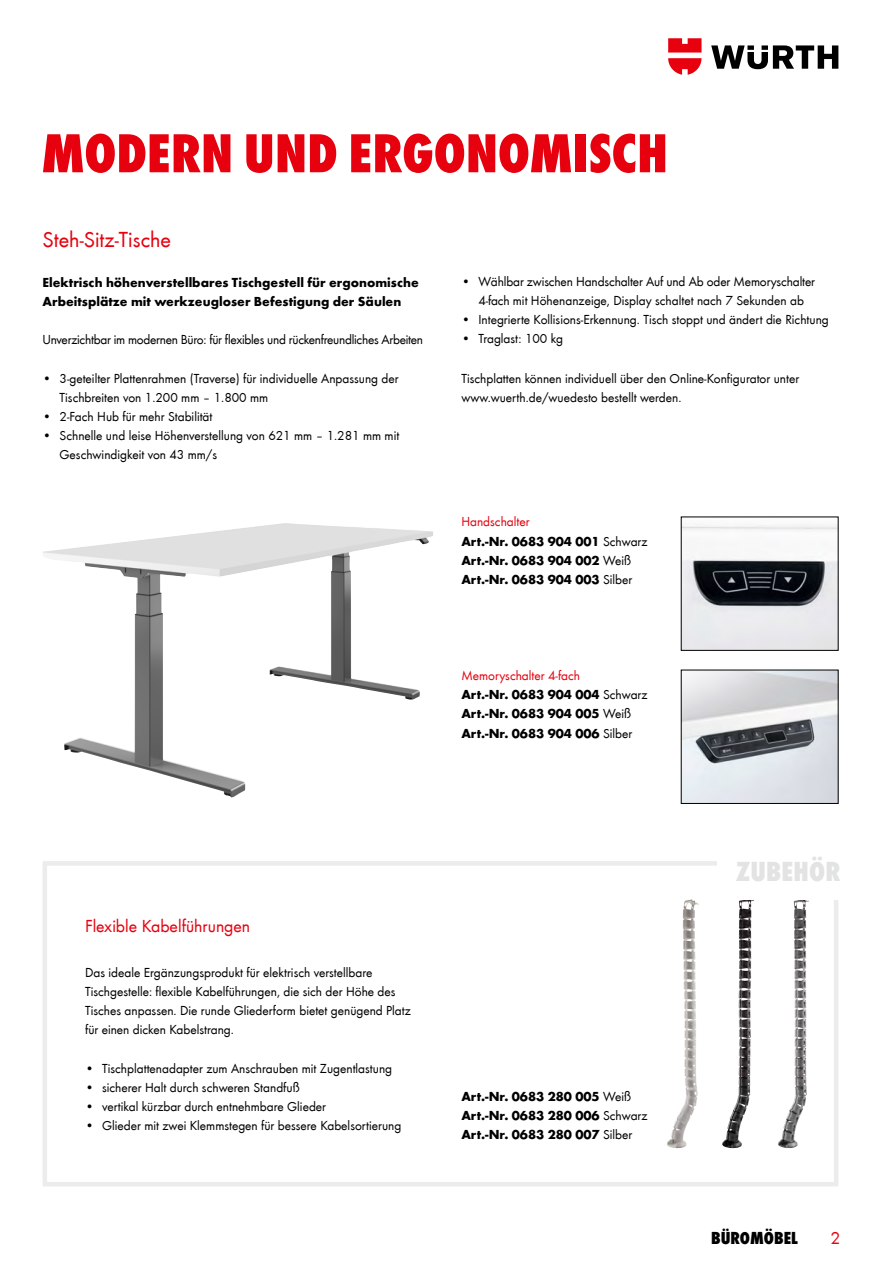
<style>
.page{position:relative;width:881px;height:1263px;background:#fff}
.page>*{position:absolute;margin:0;border:0;box-sizing:border-box;transform-origin:0 0}
.t1{font:800 condensed 57px "Wuerth";letter-spacing:-.005em;color:#e7000e}
.t2{font:800 condensed 28.5px "Wuerth";letter-spacing:.005em;color:#e2e3e3}
.t3{font:22.5px "Wuerth";color:#e7000e}
.t4{font:18px "Wuerth";color:#e7000e}
.t5{font:800 condensed 18px "Wuerth";color:#000}
.t6{font:13.5px/19.2px "Wuerth";color:#000}
.t7{font:700 13.5px/19.2px "Wuerth";color:#000}
.t8{font:13.5px "Wuerth";letter-spacing:-.02em;color:#000}
.t9{font:13.5px "Wuerth";color:#e7000e}
.s1{font-weight:400;color:#e7000e}
.s2{font-weight:400}
</style>
<div class="page">
<svg style="left:711px;top:45px;width:127px;height:24px"></svg>
<svg style="left:668px;top:38px;width:33px;height:37px"></svg>
<img style="left:682px;top:899px;width:9px;height:205px">
<img style="left:791px;top:900px;width:13px;height:208px">
<img style="left:722px;top:900px;width:27px;height:248px">
<div style="left:43px;top:861px;width:795px;height:325px;border:4px solid #ececec"></div>
<div style="left:716px;top:842px;width:149px;height:57px;background:#fff"></div>
<img style="left:43px;top:523px;width:390px;height:274px">
<img style="left:682px;top:525px;width:154px;height:124px">
<img style="left:682px;top:672px;width:154px;height:130px">
<h1 class="t1" style="left:41px;top:113px;width:628px">MODERN UND ERGONOMISCH</h1>
<h3 class="t3" style="left:43px;top:224px;width:130px">Steh-Sitz-Tische</h3>
<p class="t7" style="left:43px;top:272px;width:377px">Elektrisch höhenverstellbares Tischgestell für ergonomische<br>Arbeitsplätze mit werkzeugloser Befestigung der Säulen</p>
<p class="t8" style="left:43px;top:331px;width:382px">Unverzichtbar im modernen Büro: für flexibles und rückenfreundliches Arbeiten</p>
<p class="t6" style="left:60px;top:368px;width:340px;text-indent:-17px">• 3-geteilter Plattenrahmen (Traverse) für individuelle Anpassung der<br>Tischbreiten von 1.200 mm – 1.800 mm</p>
<p class="t6" style="left:43px;top:406px;width:171px">• 2-Fach Hub für mehr Stabilität</p>
<p class="t6" style="left:60px;top:425px;width:341px;text-indent:-17px">• Schnelle und leise Höhenverstellung von 621 mm – 1.281 mm mit<br>Geschwindigkeit von 43 mm/s</p>
<p class="t6" style="left:461px;top:271px;width:355px;text-align:center">• Wählbar zwischen Handschalter Auf und Ab oder Memoryschalter<br>4-fach mit Höhenanzeige, Display schaltet nach 7 Sekunden ab</p>
<p class="t6" style="left:461px;top:309px;width:369px">• Integrierte Kollisions-Erkennung. Tisch stoppt und ändert die Richtung</p>
<p class="t6" style="left:461px;top:328px;width:103px">• Traglast: 100 kg</p>
<p class="t6" style="left:461px;top:368px;width:339px">Tischplatten können individuell über den Online-Konfigurator unter www.wuerth.de/wuedesto bestellt werden.</p>
<p class="t7" style="left:461px;top:511px;width:188px"><span class="s1">Handschalter<br></span>Art.-Nr. 0683 904 001 <span class="s2">Schwarz<br></span>Art.-Nr. 0683 904 002 <span class="s2">Weiß<br></span>Art.-Nr. 0683 904 003 <span class="s2">Silber</span></p>
<p class="t9" style="left:461px;top:666px;width:120px">Memoryschalter 4-fach</p>
<p class="t7" style="left:461px;top:684px;width:188px">Art.-Nr. 0683 904 004 <span class="s2">Schwarz<br></span>Art.-Nr. 0683 904 005 <span class="s2">Weiß<br></span>Art.-Nr. 0683 904 006 <span class="s2">Silber</span></p>
<h3 class="t4" style="left:85px;top:914px;width:167px">Flexible Kabelführungen</h3>
<p class="t6" style="left:85px;top:962px;width:327px">Das ideale Ergänzungsprodukt für elektrisch verstellbare Tischgestelle: flexible Kabelführungen, die sich der Höhe des Tisches anpassen. Die runde Gliederform bietet genügend Platz für einen dicken Kabelstrang.</p>
<p class="t6" style="left:85px;top:1058px;width:308px">• Tischplattenadapter zum Anschrauben mit Zugentlastung</p>
<p class="t6" style="left:85px;top:1077px;width:216px">• sicherer Halt durch schweren Standfuß</p>
<p class="t6" style="left:85px;top:1096px;width:242px">• vertikal kürzbar durch entnehmbare Glieder</p>
<p class="t6" style="left:85px;top:1115px;width:317px">• Glieder mit zwei Klemmstegen für bessere Kabelsortierung</p>
<p class="t7" style="left:461px;top:1086px;width:188px">Art.-Nr. 0683 280 005 <span class="s2">Weiß<br></span>Art.-Nr. 0683 280 006 <span class="s2">Schwarz<br></span>Art.-Nr. 0683 280 007 <span class="s2">Silber</span></p>
<h2 class="t2" style="left:735px;top:851px;width:106px">ZUBEHÖR</h2>
<h3 class="t5" style="left:710px;top:1225px;width:88px">BÜROMÖBEL</h3>
<h3 class="t4" style="left:830px;top:1225px;width:11px">2</h3>
</div>
